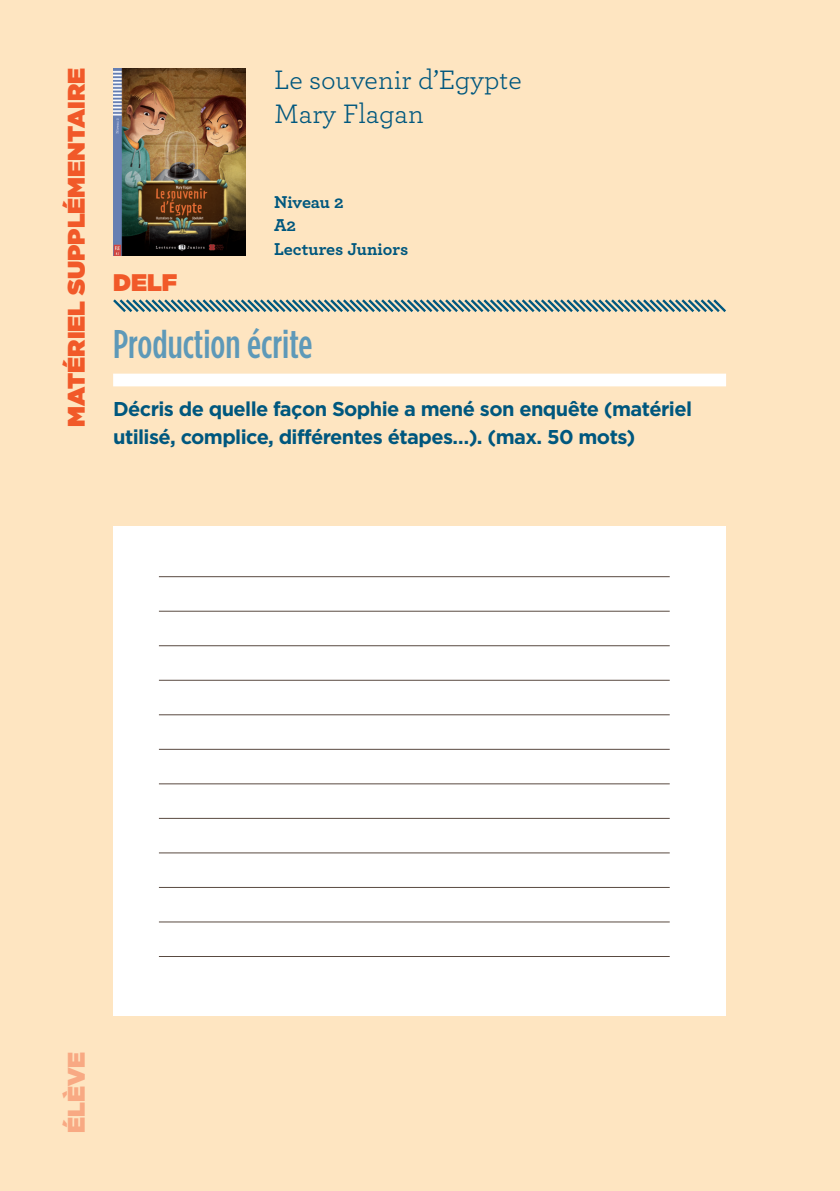
<style>
.page{position:relative;width:840px;height:1191px;background:#fff}
.page>*{position:absolute;margin:0;border:0;box-sizing:border-box;transform-origin:0 0}
.t1{font:500 condensed 40px "Gotham HTF";color:#5e99b8}
.t2{font:28px/33.6px "Archer";letter-spacing:-.005em;color:#00577e}
.t3{font:900 24px "Gotham HTF";color:#f15929}
.t4{font:900 24px "Gotham HTF";color:#f8a983}
.t5{font:700 20px/28px "Gotham HTF";letter-spacing:-.03em;color:#00577e}
.t6{font:700 18px/23.6px "Archer";color:#00577e}
</style>
<div class="page">
<div style="left:0;top:0;width:839px;height:1191px;background:#fee5c1"></div>
<img style="left:113px;top:68px;width:132px;height:187px">
<svg style="left:113px;top:299px;width:613px;height:13px"></svg>
<div style="left:113px;top:374px;width:612px;height:12px;background:#fff"></div>
<div style="left:113px;top:526px;width:612px;height:490px;background:#fff"></div>
<hr style="left:159px;top:576px;width:510px;height:1px;background:#594a41">
<hr style="left:159px;top:714px;width:510px;height:1px;background:#594a41">
<hr style="left:159px;top:852px;width:510px;height:1px;background:#594a41">
<hr style="left:159px;top:645px;width:510px;height:1px;background:#594a41">
<hr style="left:159px;top:783px;width:510px;height:1px;background:#594a41">
<hr style="left:159px;top:921px;width:510px;height:1px;background:#594a41">
<hr style="left:159px;top:610px;width:510px;height:1px;background:#594a41">
<hr style="left:159px;top:749px;width:510px;height:1px;background:#594a41">
<hr style="left:159px;top:887px;width:510px;height:1px;background:#594a41">
<hr style="left:159px;top:680px;width:510px;height:1px;background:#594a41">
<hr style="left:159px;top:818px;width:510px;height:1px;background:#594a41">
<hr style="left:159px;top:956px;width:510px;height:1px;background:#594a41">
<p class="t3" style="left:62px;top:426px;width:360px;rotate:-90deg">MATÉRIEL SUPPLÉMENTAIRE</p>
<h2 class="t2" style="left:274px;top:62px;width:249px">Le souvenir d’Egypte<br>Mary Flagan</h2>
<p class="t6" style="left:274px;top:189px;width:136px">Niveau 2<br>A2<br>Lectures Juniors</p>
<p class="t3" style="left:113px;top:268px;width:66px">DELF</p>
<h1 class="t1" style="left:113px;top:322px;width:201px">Production écrite</h1>
<p class="t5" style="left:113px;top:394px;width:580px">Décris de quelle façon Sophie a mené son enquête (matériel utilisé, complice, différentes étapes…). (max. 50 mots)</p>
<p class="t4" style="left:62px;top:1132px;width:83px;rotate:-90deg">ÉLÈVE</p>
</div>
